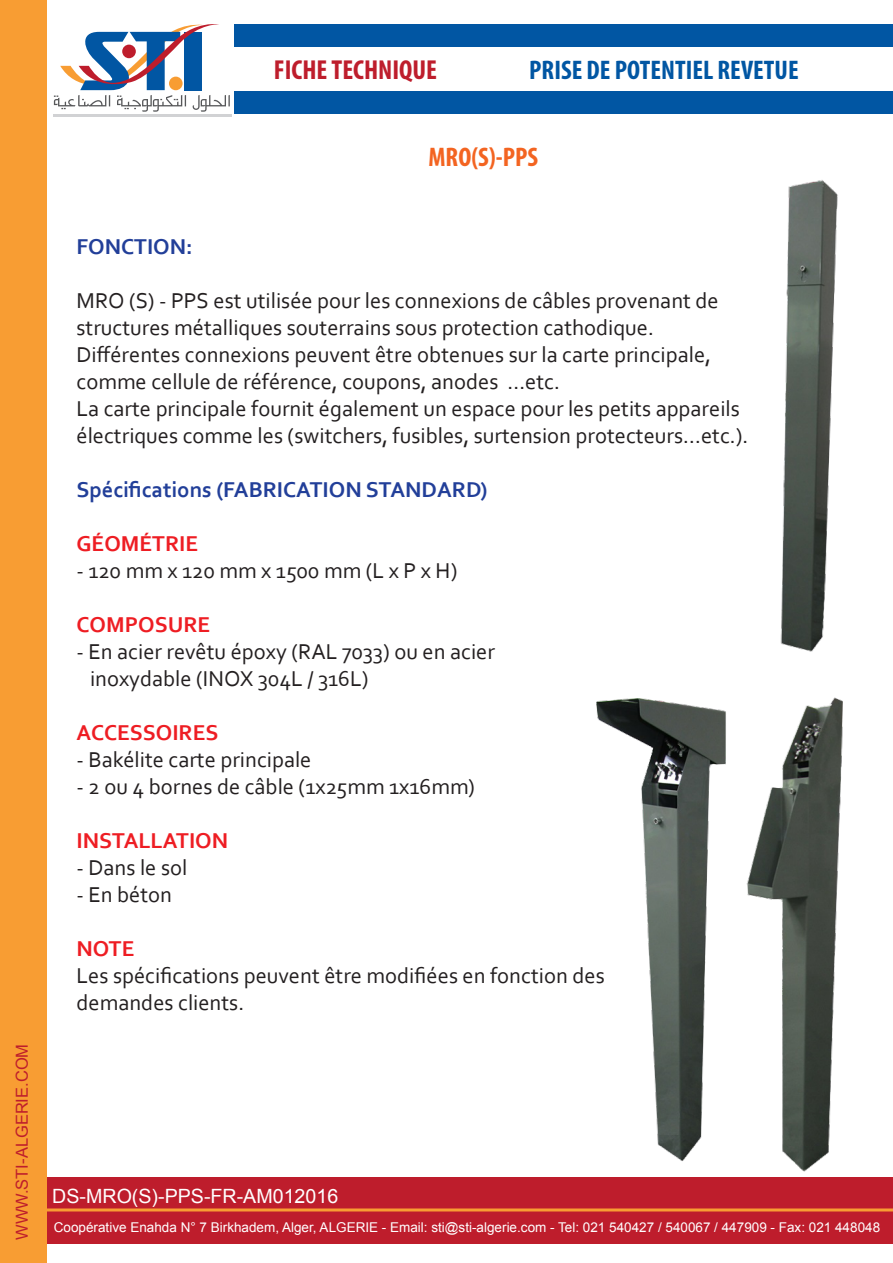
<style>
.page{position:relative;width:893px;height:1263px;background:#fff}
.page>*{position:absolute;margin:0;border:0;box-sizing:border-box;transform-origin:0 0}
.t1{font:700 condensed 27.6px "Myriad Pro";color:#be1d2c}
.t2{font:700 condensed 27px "Myriad Pro";color:#0156a3}
.t3{font:700 condensed 27px "Myriad Pro";color:#f36421}
.t4{font:22.5px/27px "Corbel";color:#231f20}
.t5{font:700 22.5px "Corbel";color:#ee1d23}
.t6{font:700 22.5px "Corbel";color:#223f99}
.t7{font:19.65px "Arial";color:#fff}
.t8{font:16.5px "Arial";color:#be1d2c}
.t9{font:13.5px "Arial";color:#fff}
</style>
<div class="page">
<img style="left:596px;top:698px;width:130px;height:463px">
<img style="left:780px;top:180px;width:58px;height:472px">
<img style="left:746px;top:698px;width:97px;height:474px">
<div style="left:5px;top:1177px;width:888px;height:66px;background:#be1d2c"></div>
<div style="left:0;top:0;width:47px;height:1263px;background:#f89d33"></div>
<div style="left:64px;top:24px;width:829px;height:23px;background:#0156a3"></div>
<div style="left:64px;top:92px;width:829px;height:22px;background:#0156a3"></div>
<div style="left:53px;top:24px;width:180px;height:93px;background:#fff"></div>
<hr style="left:53px;top:114px;width:179px;height:3px;background:#d1d2d4">
<svg style="left:54px;top:24px;width:176px;height:88px"></svg>
<hr style="left:47px;top:1208px;width:846px;height:3px;background:#f89d33">
<p class="t1" style="left:274px;top:53px;width:165px">FICHE TECHNIQUE</p>
<p class="t2" style="left:529px;top:53px;width:271px">PRISE DE POTENTIEL REVETUE</p>
<p class="t3" style="left:428px;top:140px;width:111px">MRO(S)-PPS</p>
<p class="t8" style="left:11px;top:1240px;width:198px;rotate:-90deg">WWW.STI-ALGERIE.COM</p>
<p class="t6" style="left:76px;top:232px;width:118px">FONCTION:</p>
<p class="t4" style="left:76px;top:286px;width:674px">MRO (S) - PPS est utilisée pour les connexions de câbles provenant de structures métalliques souterrains sous protection cathodique.<br>Différentes connexions peuvent être obtenues sur la carte principale, comme cellule de référence, coupons, anodes ...etc.<br>La carte principale fournit également un espace pour les petits appareils électriques comme les (switchers, fusibles, surtension protecteurs...etc.).</p>
<p class="t6" style="left:76px;top:475px;width:412px">Spécifications (FABRICATION STANDARD)</p>
<p class="t5" style="left:76px;top:529px;width:123px">GÉOMÉTRIE</p>
<p class="t4" style="left:76px;top:556px;width:382px">- 120 mm x 120 mm x 1500 mm (L x P x H)</p>
<p class="t5" style="left:76px;top:610px;width:135px">COMPOSURE</p>
<p class="t4" style="left:90px;top:637px;width:406px;text-indent:-14px">- En acier revêtu époxy (RAL 7033) ou en acier inoxydable (INOX 304L / 316L)</p>
<p class="t5" style="left:76px;top:718px;width:144px">ACCESSOIRES</p>
<p class="t4" style="left:76px;top:745px;width:236px">- Bakélite carte principale</p>
<p class="t4" style="left:76px;top:772px;width:400px">- 2 ou 4 bornes de câble (1x25mm 1x16mm)</p>
<p class="t5" style="left:76px;top:826px;width:153px">INSTALLATION</p>
<p class="t4" style="left:76px;top:853px;width:112px">- Dans le sol</p>
<p class="t4" style="left:76px;top:880px;width:97px">- En béton</p>
<p class="t5" style="left:76px;top:934px;width:59px">NOTE</p>
<p class="t4" style="left:76px;top:961px;width:530px">Les spécifications peuvent être modifiées en fonction des demandes clients.</p>
<p class="t7" style="left:52px;top:1183px;width:288px">DS-MRO(S)-PPS-FR-AM012016</p>
<p class="t9" style="left:54px;top:1218px;width:828px">Coopérative Enahda N° 7 Birkhadem, Alger, ALGERIE - Email: sti@sti-algerie.com - Tel: 021 540427 / 540067 / 447909 - Fax: 021 448048</p>
</div>
